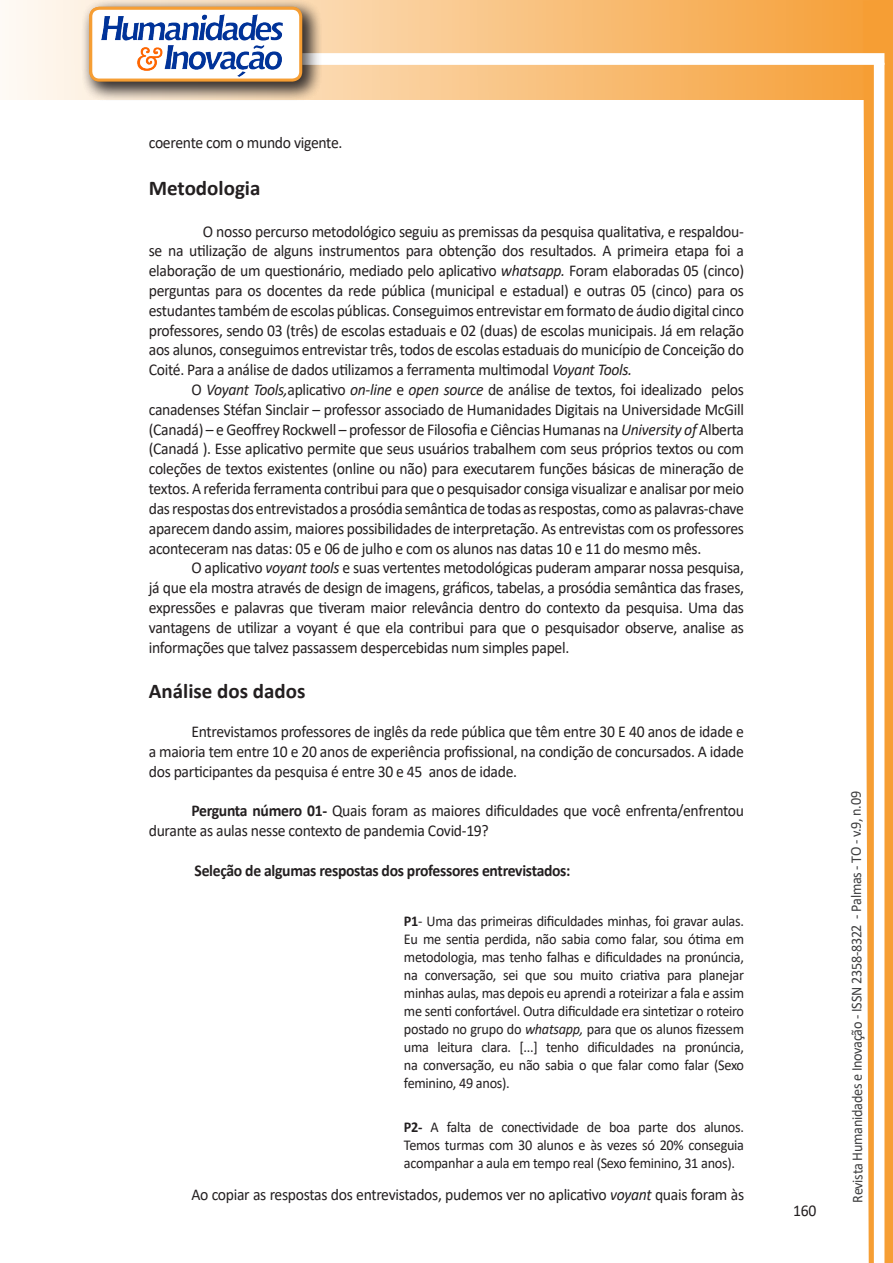
<style>
.page{position:relative;width:893px;height:1263px;background:#fff}
.page>*{position:absolute;margin:0;border:0;box-sizing:border-box;transform-origin:0 0}
.Titulo_2{font:700 21px "Calibri";color:#231f20}
.texto{font:16.5px/19.8px "Calibri";letter-spacing:-.02em;color:#231f20;text-align:justify;scale:.95 1}
.texto-2{font:700 16.5px "Calibri";letter-spacing:-.02em;color:#231f20;scale:.95 1}
.citacao{font:15px/18px "Calibri";letter-spacing:-.02em;color:#231f20;text-align:justify;scale:.95 1}
.t1{font:15px "Calibri";letter-spacing:-.025em;color:#3e3e3f;scale:.95 1}
.s1{font-style:italic}
.s2{color:#252525}
.s3{font-weight:700}
</style>
<div class="page">
<svg style="left:5px;top:0;width:858px;height:100px;background:#f9c484"></svg>
<div style="left:302px;top:53px;width:582px;height:12px;background:#fff;border:2px solid #fff"></div>
<svg style="left:863px;top:0;width:30px;height:1263px"></svg>
<div style="left:81px;top:0;width:241px;height:102px;background:#231f20;opacity:.75"></div>
<div style="left:91px;top:8px;width:210px;height:72px;background:#fff;border-radius:9px"></div>
<div style="left:89px;top:7px;width:213px;height:75px;border:3px solid #f69e34;border-radius:9px"></div>
<img style="left:101px;top:14px;width:181px;height:62px">
<p class="texto" style="left:149px;top:133px;width:205px">coerente com o mundo vigente.</p>
<p class="Titulo_2" style="left:149px;top:173px;width:113px">Metodologia</p>
<p class="texto" style="left:149px;top:221px;width:628px;text-indent:54px">O nosso percurso metodológico seguiu as premissas da pesquisa qualitativa, e respaldou&shy;se na utilização de alguns instrumentos para obtenção dos resultados. A primeira etapa foi a elaboração de um questionário, mediado pelo aplicativo <span class="s1">whatsapp.</span> Foram elaboradas 05 (cinco) perguntas para os docentes da rede pública (municipal e estadual) e outras 05 (cinco) para os estudantes também de escolas públicas. Conseguimos entrevistar em formato de áudio digital cinco professores, sendo 03 (três) de escolas estaduais e 02 (duas) de escolas municipais. Já em relação aos alunos, conseguimos entrevistar três, todos de escolas estaduais do município de Conceição do Coité. Para a análise de dados utilizamos a ferramenta multimodal <span class="s1">Voyant Tools.</span></p>
<p class="texto" style="left:149px;top:379px;width:628px;text-indent:43px">O <span class="s1">Voyant Tools,</span>aplicativo <span class="s1">on-line</span> e <span class="s1">open source</span> de análise de textos, foi idealizado pelos canadenses Stéfan Sinclair – professor associado de Humanidades Digitais na Universidade McGill (Canadá) – e Geoffrey Rockwell – professor de Filosofia e Ciências Humanas na <span class="s1">University of</span> Alberta (Canadá ). Esse aplicativo permite que seus usuários trabalhem com seus próprios textos ou com coleções de textos existentes (online ou não) para executarem funções básicas de mineração de textos<span class="s2">.</span> A referida ferramenta contribui para que o pesquisador consiga visualizar e analisar por meio das respostas dos entrevistados a prosódia semântica de todas as respostas, como as palavras-chave aparecem dando assim, maiores possibilidades de interpretação. As entrevistas com os professores aconteceram nas datas: 05 e 06 de julho e com os alunos nas datas 10 e 11 do mesmo mês.</p>
<p class="texto" style="left:149px;top:557px;width:628px;text-indent:43px">O aplicativo <span class="s1">voyant tools</span> e suas vertentes metodológicas puderam amparar nossa pesquisa, já que ela mostra através de design de imagens, gráficos, tabelas, a prosódia semântica das frases, expressões e palavras que tiveram maior relevância dentro do contexto da pesquisa. Uma das vantagens de utilizar a voyant é que ela contribui para que o pesquisador observe, analise as informações que talvez passassem despercebidas num simples papel.</p>
<p class="Titulo_2" style="left:149px;top:676px;width:158px">Análise dos dados</p>
<p class="texto" style="left:149px;top:721px;width:628px;text-indent:43px">Entrevistamos professores de inglês da rede pública que têm entre 30 E 40 anos de idade e a maioria tem entre 10 e 20 anos de experiência profissional, na condição de concursados. A idade dos participantes da pesquisa é entre 30 e 45 anos de idade.</p>
<p class="texto" style="left:149px;top:800px;width:628px;text-indent:43px"><span class="s3">Pergunta número 01-</span> Quais foram as maiores dificuldades que você enfrenta/enfrentou durante as aulas nesse contexto de pandemia Covid-19?</p>
<p class="texto-2" style="left:195px;top:858px;width:397px">Seleção de algumas respostas dos professores entrevistados:</p>
<p class="citacao" style="left:404px;top:912px;width:360px"><span class="s3">P1</span>- Uma das primeiras dificuldades minhas, foi gravar aulas.<br>Eu me sentia perdida, não sabia como falar, sou ótima em metodologia, mas tenho falhas e dificuldades na pronúncia, na conversação, sei que sou muito criativa para planejar minhas aulas, mas depois eu aprendi a roteirizar a fala e assim me senti confortável. Outra dificuldade era sintetizar o roteiro postado no grupo do <span class="s1">whatsapp,</span> para que os alunos fizessem uma leitura clara. [...] tenho dificuldades na pronúncia, na conversação, eu não sabia o que falar como falar (Sexo feminino, 49 anos).</p>
<p class="citacao" style="left:404px;top:1117px;width:360px"><span class="s3">P2-</span> A falta de conectividade de boa parte dos alunos.<br>Temos turmas com 30 alunos e às vezes só 20% conseguia acompanhar a aula em tempo real (Sexo feminino, 31 anos).</p>
<p class="texto" style="left:191px;top:1184px;width:583px">Ao copiar as respostas dos entrevistados, pudemos ver no aplicativo <span class="s1">voyant</span> quais foram às</p>
<p class="texto" style="left:793px;top:1200px;width:26px">160</p>
<p class="t1" style="left:846px;top:1203px;width:435px;rotate:-90deg">Revista Humanidades e Inovação - ISSN 2358-8322 - Palmas - TO - v.9, n.09</p>
</div>
